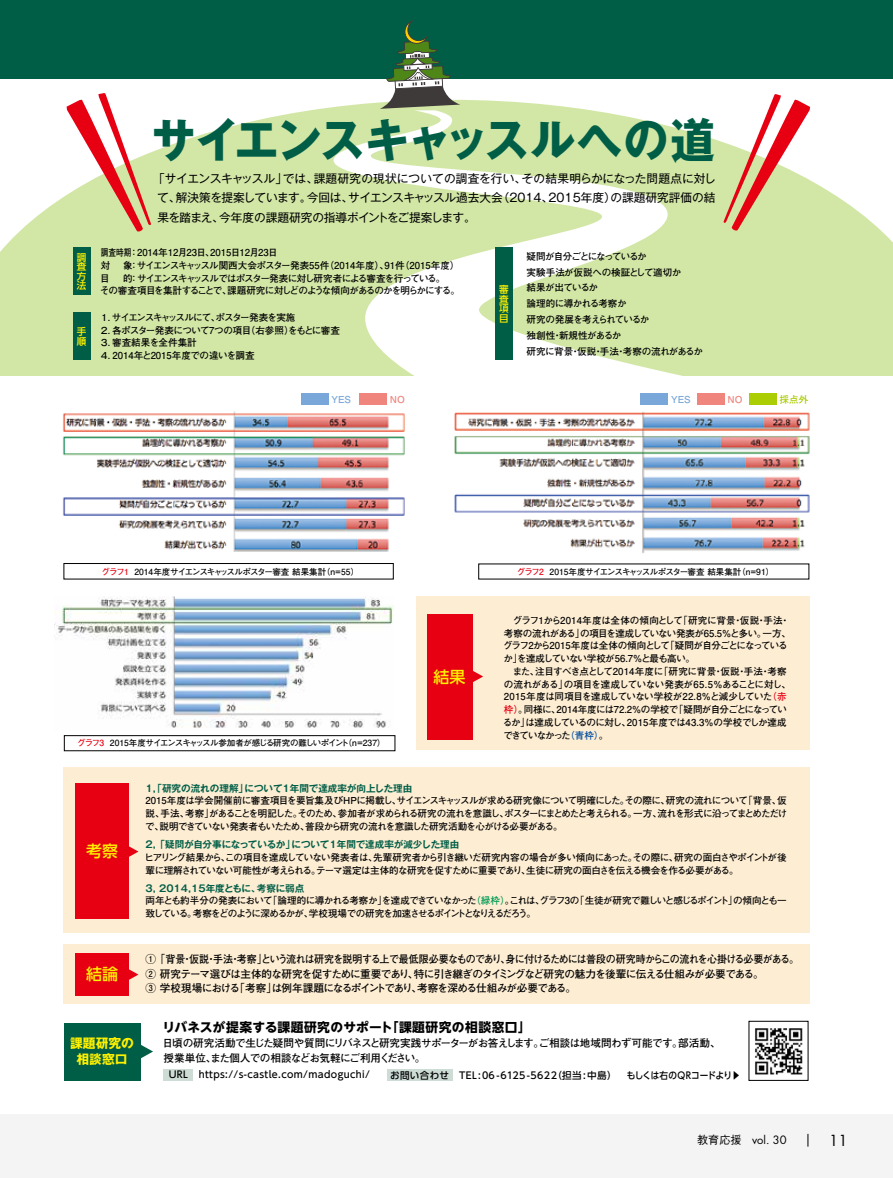
<style>
.page{position:relative;width:893px;height:1178px;background:#fff}
.page>*{position:absolute;margin:0;border:0;box-sizing:border-box;transform-origin:0 0}
.t1{font:700 46.8px "Gothic MB101 Pro";letter-spacing:-.025em;color:#005e47;scale:.96 1}
.t2{font:500 15.9px "UD Shin Go Pro";color:#fff100}
.t3{font:14.85px "Futura";color:#000}
.t4{font:700 12.75px "UD Shin Go NT Pro";letter-spacing:.035em;color:#000}
.t5{font:700 12.75px/15.9px "Gothic MB101 Pro";color:#fff100;text-align:center}
.t6{font:11.7px/19.2px "Gothic MB101 Pro";letter-spacing:-.01em;color:#000;text-align:justify}
.t7{font:11.1px "Futura";color:#000}
.t8{font:700 10.65px/14.9px "Futo Go B101 Pro";letter-spacing:-.065em;color:#000}
.t9{font:700 9.6px/15.9px "Futo Go B101 Pro";letter-spacing:-.07em;color:#000}
.t10{font:700 9.6px/12.8px "Futo Go B101 Pro";letter-spacing:-.05em;color:#000}
.t11{font:700 9.6px/12.8px "Futo Go B101 Pro";letter-spacing:-.095em;color:#000}
.t12{font:700 9.6px "Gothic MB101 Pro De";letter-spacing:-.005em;color:#005e47}
.t13{font:700 9.6px/12.8px "Futo Go B101 Pro";letter-spacing:-.1em;color:#000}
.t14{font:500 9.6px "UD Shin Go Pro";letter-spacing:.04em;color:#000}
.t15{font:700 9.6px "Futo Go B101 Pro";color:#000}
.t16{font:700 9.6px/12.8px "Futo Go B101 Pro";color:#000;scale:.8 1}
.t17{font:700 9.6px "Futo Go B101 Pro";letter-spacing:-.11em;color:#000}
.t18{font:500 9.6px/9.6px "UD Shin Go Pro";color:#fff100;text-align:justify}
.t19{font:700 9.6px "Futo Go B101 Pro";color:#79a7d9}
.t20{font:700 9.6px "Futo Go B101 Pro";color:#ef857d}
.t21{font:700 9.6px "Futo Go B101 Pro";color:#abcd03}
.t22{font:700 8.55px "Futo Go B101 Pro";letter-spacing:-.095em;color:#000}
.s1{color:#e60012}
.s2{color:#004ea2}
.s3{color:#009a53}
.s4{font-family:"Gothic BBB Pro";font-weight:500}
</style>
<div class="page">
<div style="left:0;top:0;width:893px;height:79px;background:#005e47"></div>
<div style="left:0;top:1114px;width:893px;height:64px;background:#f4f4f4"></div>
<img style="left:748px;top:1020px;width:61px;height:61px">
<div style="left:64px;top:1023px;width:76px;height:57px;background:#005e47"></div>
<svg style="left:0;top:100px;width:893px;height:275px;fill:#d2e7a6"></svg>
<svg style="left:333px;top:110px;width:352px;height:266px;fill:#d2e7a6"></svg>
<svg style="left:380px;top:20px;width:80px;height:89px"></svg>
<svg style="left:67px;top:93px;width:85px;height:140px"></svg>
<svg style="left:723px;top:94px;width:87px;height:138px"></svg>
<svg style="left:140px;top:1043px;width:13px;height:17px"></svg>
<div style="left:163px;top:1069px;width:30px;height:11px;background:#cdddd6"></div>
<div style="left:387px;top:1069px;width:66px;height:11px;background:#cdddd6"></div>
<div style="left:64px;top:944px;width:746px;height:60px;background:#fdedd3"></div>
<div style="left:417px;top:596px;width:393px;height:154px;background:#fdedd3"></div>
<div style="left:64px;top:767px;width:746px;height:166px;background:#fdedd3"></div>
<div style="left:75px;top:953px;width:54px;height:43px;background:#e60012"></div>
<div style="left:75px;top:783px;width:54px;height:136px;background:#e60012"></div>
<div style="left:427px;top:614px;width:45px;height:126px;background:#e60012"></div>
<div style="left:73px;top:248px;width:17px;height:47px;background:#005e47"></div>
<div style="left:495px;top:248px;width:17px;height:112px;background:#005e47"></div>
<div style="left:73px;top:312px;width:17px;height:48px;background:#005e47"></div>
<img style="left:55px;top:596px;width:339px;height:132px">
<img style="left:454px;top:412px;width:356px;height:141px">
<img style="left:62px;top:411px;width:343px;height:141px">
<div style="left:64px;top:563px;width:329px;height:16px;border:1px solid #000"></div>
<div style="left:64px;top:735px;width:331px;height:16px;border:1px solid #000"></div>
<svg style="left:129px;top:969px;width:9px;height:11px"></svg>
<svg style="left:129px;top:846px;width:9px;height:11px"></svg>
<svg style="left:472px;top:668px;width:11px;height:17px"></svg>
<div style="left:301px;top:393px;width:27px;height:12px;background:#79a7d9"></div>
<div style="left:641px;top:393px;width:27px;height:12px;background:#79a7d9"></div>
<div style="left:359px;top:393px;width:28px;height:12px;background:#ef857d"></div>
<div style="left:697px;top:393px;width:27px;height:12px;background:#ef857d"></div>
<div style="left:749px;top:393px;width:27px;height:12px;background:#abcd03"></div>
<svg style="left:808px;top:1134px;width:1px;height:12px"></svg>
<p class="t18" style="left:77px;top:252px;width:11px">調査方法</p>
<p class="t18" style="left:77px;top:326px;width:11px">手順</p>
<h1 class="t1" style="left:151px;top:101px;width:589px">サイエンスキャッスルへの道</h1>
<p class="t6" style="left:157px;top:168px;width:560px;text-indent:-4px">「サイエンスキャッスル」では、課題研究の現状についての調査を行い、その結果明らかになった問題点に対して、解決策を提案しています。今回は、サイエンスキャッスル過去大会（2014、2015年度）の課題研究評価の結果を踏まえ、今年度の課題研究の指導ポイントをご提案します。</p>
<p class="t16" style="left:101px;top:245px;width:223px">調査時期：2014年12月23日、2015日12月23日対</p>
<p class="t9" style="left:527px;top:247px;width:178px">疑問が自分ごとになっているか<br>実験手法が仮説への検証として適切か<br>結果が出ているか<br>論理的に導かれる考察か<br>研究の発展を考えられているか<br>独創性・新規性があるか<br>研究に背景・仮説・手法・考察の流れがあるか</p>
<p class="t15" style="left:123px;top:258px;width:338px">象：サイエンスキャッスル関西大会ポスター発表55件（2014年度）、91件（2015年度）</p>
<p class="t13" style="left:100px;top:270px;width:362px;text-indent:23px">的：サイエンスキャッスルではポスター発表に対し研究者による審査を行っている。<br>その審査項目を集計することで、課題研究に対しどのような傾向があるのかを明らかにする。</p>
<p class="t9" style="left:100px;top:269px;width:11px">目</p>
<p class="t18" style="left:499px;top:284px;width:11px">審査項目</p>
<p class="t17" style="left:99px;top:309px;width:198px">１. サイエンスキャッスルにて、ポスター発表を実施</p>
<p class="t9" style="left:99px;top:321px;width:242px">２. 各ポスター発表について7つの項目（右参照）をもとに審査</p>
<p class="t15" style="left:99px;top:335px;width:99px">３. 審査結果を全件集計</p>
<p class="t15" style="left:99px;top:348px;width:157px">４. 2014年と2015年度での違いを調査</p>
<p class="t19" style="left:331px;top:391px;width:21px">YES</p>
<p class="t20" style="left:390px;top:391px;width:17px">NO</p>
<p class="t19" style="left:671px;top:391px;width:21px">YES</p>
<p class="t20" style="left:727px;top:391px;width:17px">NO</p>
<p class="t21" style="left:780px;top:391px;width:30px">採点外</p>
<p class="t22" style="left:102px;top:564px;width:259px"><span class="s1">グラフ1</span> 2014年度サイエンスキャッスルポスター審査 結果集計（n=55）</p>
<p class="t22" style="left:517px;top:565px;width:259px"><span class="s1">グラフ2</span> 2015年度サイエンスキャッスルポスター審査 結果集計（n=91）</p>
<p class="t22" style="left:77px;top:736px;width:310px"><span class="s1">グラフ3</span> 2015年度サイエンスキャッスル参加者が感じる研究の難しいポイント（n=237）</p>
<h2 class="t2" style="left:434px;top:664px;width:33px">結果</h2>
<p class="t10" style="left:503px;top:612px;width:290px">　グラフ1から2014年度は全体の傾向として「研究に背景・仮説・手法・考察の流れがある」の項目を達成していない発表が65.5%と多い。一方、グラフ2から2015年度は全体の傾向として「疑問が自分ごとになっているか」を達成していない学校が56.7%と最も高い。<br>　また、注目すべき点として2014年度に「研究に背景・仮説・手法・考察の流れがある」の項目を達成していない発表が65.5%あることに対し、2015年度は同項目を達成していない学校が22.8%と減少していた<span class="s1">（赤枠）</span>。同様に、2014年度には72.2%の学校で「疑問が自分ごとになっているか」は達成しているのに対し、2015年度では43.3%の学校でしか達成できていなかった<span class="s2">（青枠）</span>。</p>
<h2 class="t2" style="left:86px;top:838px;width:33px">考察</h2>
<p class="t12" style="left:146px;top:780px;width:268px">1,「研究の流れの理解」について1年間で達成率が向上した理由</p>
<p class="t9" style="left:145px;top:793px;width:644px;line-height:12.8px;text-align:justify">2015年度は学会開催前に審査項目を要旨集及びHPに掲載し、サイエンスキャッスルが求める研究像について明確にした。その際に、研究の流れについて「背景、仮説、手法、考察」があることを明記した。そのため、参加者が求められる研究の流れを意識し、ポスターにまとめたと考えられる。一方、流れを形式に沿ってまとめただけで、説明できていない発表者もいたため、普段から研究の流れを意識した研究活動を心がける必要がある。</p>
<p class="t12" style="left:146px;top:836px;width:315px">2,「疑問が自分事になっているか」について1年間で達成率が減少した理由</p>
<p class="t9" style="left:145px;top:849px;width:644px;line-height:12.8px">ヒアリング結果から、この項目を達成していない発表者は、先輩研究者から引き継いだ研究内容の場合が多い傾向にあった。その際に、研究の面白さやポイントが後輩に理解されていない可能性が考えられる。テーマ選定は主体的な研究を促すために重要であり、生徒に研究の面白さを伝える機会を作る必要がある。</p>
<p class="t12" style="left:146px;top:880px;width:160px">3, 2014,15年度ともに、考察に弱点</p>
<p class="t11" style="left:146px;top:893px;width:642px">両年とも約半分の発表において「論理的に導かれる考察か」を達成できていなかった<span class="s3">（緑枠）</span>。これは、グラフ3の「生徒が研究で難しいと感じるポイント」の傾向とも一致している。考察をどのように深めるかが、学校現場での研究を加速させるポイントとなりえるだろう。</p>
<h2 class="t2" style="left:86px;top:961px;width:33px">結論</h2>
<h3 class="t5" style="left:70px;top:1034px;width:65px">課題研究の相談窓口</h3>
<p class="t8" style="left:146px;top:950px;width:655px">① 「背景・仮説・手法・考察」という流れは研究を説明する上で最低限必要なものであり、身に付けるためには普段の研究時からこの流れを心掛ける必要がある。<br>② 研究テーマ選びは主体的な研究を促すために重要であり、特に引き継ぎのタイミングなど研究の魅力を後輩に伝える仕組みが必要である。<br>③ 学校現場における「考察」は例年課題になるポイントであり、考察を深める仕組みが必要である。</p>
<h3 class="t4" style="left:162px;top:1016px;width:370px">リバネスが提案する課題研究のサポート「課題研究の相談窓口」</h3>
<p class="t14" style="left:169px;top:1067px;width:203px">URL https://s-castle.com/madoguchi/</p>
<p class="t14" style="left:390px;top:1067px;width:352px">お問い合わせ TEL:06-6125-5622（担当:中島）　もしくは右のQRコードより▶</p>
<p class="t8" style="left:163px;top:1034px;width:560px">日頃の研究活動で生じた疑問や質問にリバネスと研究実践サポーターがお答えします。ご相談は地域問わず可能です。部活動、授業単位、また個人での相談などお気軽にご利用ください。</p>
<p class="t7" style="left:697px;top:1132px;width:91px"><span class="s4">教育応援</span> vol. 30</p>
<h3 class="t3" style="left:829px;top:1130px;width:20px">11</h3>
</div>
